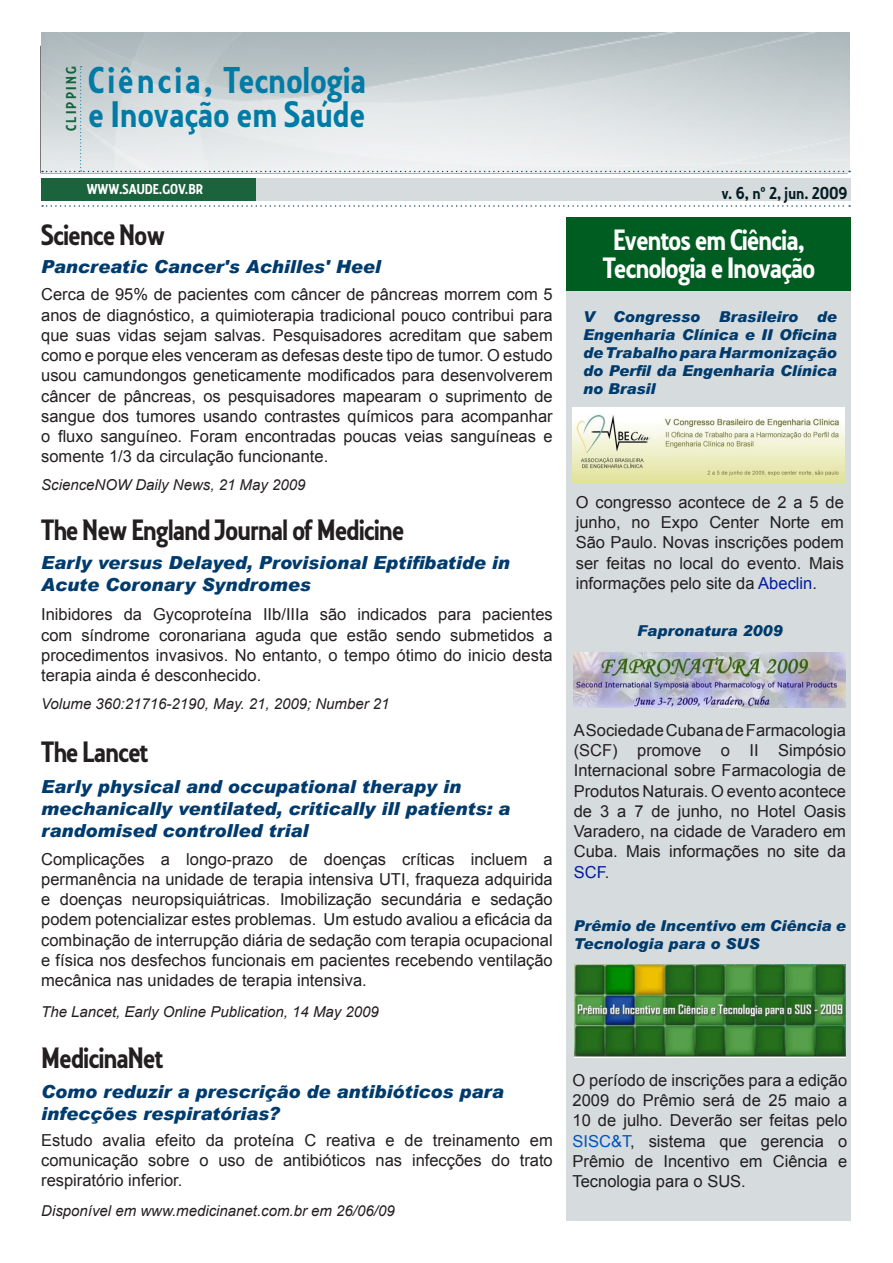
<style>
.page{position:relative;width:893px;height:1263px;background:#fff}
.page>*{position:absolute;margin:0;border:0;box-sizing:border-box;transform-origin:0 0}
.t1{font:39px "Collegiate";color:#007ba5}
.t2{font:38.55px "Collegiate";color:#007ba5}
.t3{font:30.75px "Collegiate";letter-spacing:-.03em;color:#231f20}
.t4{font:30.75px/28.5px "Collegiate";letter-spacing:-.03em;color:#fff;text-align:center}
.t5{font:italic 900 18px/21.6px "Arial";color:#003b6d}
.t6{font:18px "Collegiate";color:#061d24}
.t7{font:16.5px/20.2px "Arial";color:#231f20;text-align:justify}
.t8{font:italic 900 15px/18px "Arial";color:#003b6d;text-align:justify}
.t9{font:italic 15px "Arial";color:#231f20}
.t10{font:15px "Collegiate";color:#fff}
.t11{font:15px "Collegiate";letter-spacing:.15em;color:#12643d}
.s1{color:#001d9f}
.s2{color:#0055bf}
</style>
<div class="page">
<div style="left:567px;top:285px;width:284px;height:935px;background:#d6dbdd"></div>
<img style="left:41px;top:33px;width:808px;height:140px">
<div style="left:42px;top:178px;width:808px;height:23px;background:#d6dbdd"></div>
<div style="left:42px;top:178px;width:214px;height:23px;background:#1b633d"></div>
<svg style="left:42px;top:205px;width:808px;height:2px"></svg>
<svg style="left:42px;top:66px;width:808px;height:106px;background:#d9dfe1"></svg>
<img style="left:572px;top:408px;width:273px;height:74px">
<img style="left:574px;top:652px;width:272px;height:55px">
<img style="left:574px;top:965px;width:272px;height:92px">
<div style="left:567px;top:217px;width:284px;height:73px;background:#005d22"></div>
<p class="t11" style="left:62px;top:131px;width:66px;rotate:-90deg">CLIPPING</p>
<p class="t1" style="left:88px;top:56px;width:279px">Ciência, Tecnologia</p>
<p class="t2" style="left:88px;top:91px;width:278px">e Inovação em Saúde</p>
<p class="t10" style="left:87px;top:180px;width:118px">WWW.SAUDE.GOV.BR</p>
<p class="t3" style="left:41px;top:217px;width:125px">Science Now</p>
<p class="t5" style="left:41px;top:256px;width:341px">Pancreatic Cancer's Achilles' Heel</p>
<p class="t7" style="left:41px;top:285px;width:513px">Cerca de 95% de pacientes com câncer de pâncreas morrem com 5 anos de diagnóstico, a quimioterapia tradicional pouco contribui para que suas vidas sejam salvas. Pesquisadores acreditam que sabem como e porque eles venceram as defesas deste tipo de tumor. O estudo usou camundongos geneticamente modificados para desenvolverem câncer de pâncreas, os pesquisadores mapearam o suprimento de sangue dos tumores usando contrastes químicos para acompanhar o fluxo sanguíneo. Foram encontradas poucas veias sanguíneas e somente 1/3 da circulação funcionante.</p>
<p class="t9" style="left:41px;top:475px;width:266px">ScienceNOW Daily News, 21 May 2009</p>
<p class="t3" style="left:41px;top:511px;width:365px">The New England Journal of Medicine</p>
<p class="t5" style="left:41px;top:551px;width:470px">Early versus Delayed, Provisional Eptifibatide in<br>Acute Coronary Syndromes</p>
<p class="t7" style="left:41px;top:605px;width:513px">Inibidores da Gycoproteína IIb/IIIa são indicados para pacientes com síndrome coronariana aguda que estão sendo submetidos a procedimentos invasivos. No entanto, o tempo ótimo do inicio desta terapia ainda é desconhecido.</p>
<p class="t9" style="left:41px;top:694px;width:350px">Volume 360:21716-2190, May. 21, 2009; Number 21</p>
<p class="t3" style="left:41px;top:733px;width:108px">The Lancet</p>
<p class="t5" style="left:41px;top:776px;width:471px">Early physical and occupational therapy in mechanically ventilated, critically ill patients: a randomised controlled trial</p>
<p class="t7" style="left:41px;top:849px;width:513px">Complicações a longo-prazo de doenças críticas incluem a permanência na unidade de terapia intensiva UTI, fraqueza adquirida e doenças neuropsiquiátricas. Imobilização secundária e sedação podem potencializar estes problemas. Um estudo avaliou a eficácia da combinação de interrupção diária de sedação com terapia ocupacional e física nos desfechos funcionais em pacientes recebendo ventilação mecânica nas unidades de terapia intensiva.</p>
<p class="t9" style="left:41px;top:1002px;width:339px">The Lancet, Early Online Publication, 14 May 2009</p>
<p class="t3" style="left:41px;top:1039px;width:123px">MedicinaNet</p>
<p class="t5" style="left:41px;top:1080px;width:464px">Como reduzir a prescrição de antibióticos para infecções respiratórias?</p>
<p class="t7" style="left:41px;top:1130px;width:513px">Estudo avalia efeito da proteína C reativa e de treinamento em comunicação sobre o uso de antibióticos nas infecções do trato respiratório inferior.</p>
<p class="t9" style="left:41px;top:1201px;width:355px">Disponível em www.medicinanet.com.br em 26/06/09</p>
<p class="t6" style="left:721px;top:182px;width:127px">v. 6, nº 2, jun. 2009</p>
<p class="t4" style="left:603px;top:227px;width:214px">Eventos em Ciência,<br>Tecnologia e Inovação</p>
<p class="t8" style="left:583px;top:307px;width:255px">V Congresso Brasileiro de Engenharia Clínica e II Oficina de Trabalho para Harmonização do Perfil da Engenharia Clínica no Brasil</p>
<p class="t7" style="left:576px;top:492px;width:270px">O congresso acontece de 2 a 5 de junho, no Expo Center Norte em São Paulo. Novas inscrições podem ser feitas no local do evento. Mais informações pelo site da <span class="s1">Abeclin</span>.</p>
<p class="t8" style="left:637px;top:621px;width:147px">Fapronatura 2009</p>
<p class="t7" style="left:574px;top:720px;width:274px">A Sociedade Cubana de Farmacologia (SCF) promove o II Simpósio Internacional sobre Farmacologia de Produtos Naturais. O evento acontece de 3 a 7 de junho, no Hotel Oasis Varadero, na cidade de Varadero em Cuba. Mais informações no site da <span class="s1">SCF</span>.</p>
<p class="t8" style="left:574px;top:916px;width:274px">Prêmio de Incentivo em Ciência e<br>Tecnologia para o SUS</p>
<p class="t7" style="left:572px;top:1070px;width:276px">O período de inscrições para a edição 2009 do Prêmio será de 25 maio a 10 de julho. Deverão ser feitas pelo <span class="s2">SISC&amp;T</span>, sistema que gerencia o Prêmio de Incentivo em Ciência e Tecnologia para o SUS.</p>
</div>
